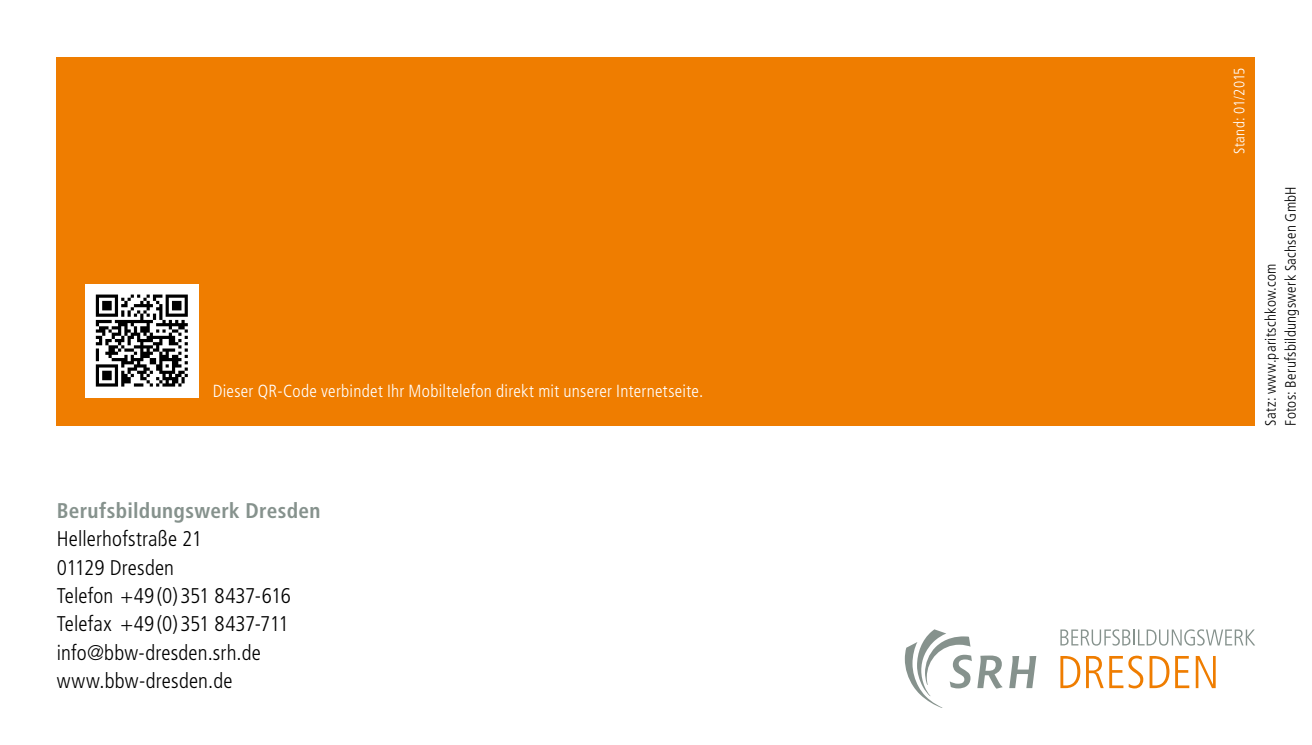
<style>
.page{position:relative;width:1312px;height:745px;background:#fff}
.page>*{position:absolute;margin:0;border:0;box-sizing:border-box;transform-origin:0 0}
.t1{font:300 condensed 21.25px/28.2px "Frutiger LT Std";letter-spacing:.01em;color:#000}
.t2{font:700 condensed 21.25px "Frutiger LT Std";letter-spacing:.015em;color:#86928d}
.t3{font:300 condensed 17.5px "Frutiger LT Std";letter-spacing:.015em;color:#fff}
.t4{font:300 condensed 15px/20px "Frutiger LT Std";letter-spacing:.02em;color:#000}
.t5{font:300 condensed 15px "Frutiger LT Std";letter-spacing:.01em;color:#fff}
</style>
<div class="page">
<div style="left:57px;top:57px;width:1197px;height:368px;background:#ef7d00"></div>
<div style="left:85px;top:283px;width:113px;height:114px;background:#fff"></div>
<svg style="left:96px;top:294px;width:92px;height:92px"></svg>
<svg style="left:1009px;top:656px;width:27px;height:31px"></svg>
<svg style="left:904px;top:629px;width:67px;height:78px"></svg>
<svg style="left:977px;top:655px;width:25px;height:33px"></svg>
<svg style="left:1060px;top:655px;width:82px;height:33px"></svg>
<svg style="left:1149px;top:656px;width:39px;height:31px"></svg>
<svg style="left:1195px;top:656px;width:20px;height:31px"></svg>
<svg style="left:1060px;top:629px;width:194px;height:16px"></svg>
<p class="t3" style="left:213px;top:381px;width:492px">Dieser QR-Code verbindet Ihr Mobiltelefon direkt mit unserer Internetseite.</p>
<p class="t2" style="left:57px;top:497px;width:265px">Berufsbildungswerk Dresden</p>
<p class="t1" style="left:57px;top:525px;width:236px">Hellerhofstraße 21<br>01129 Dresden<br>Telefon +49 (0) 351 8437-616<br>Telefax +49 (0) 351 8437-711 info@bbw-dresden.srh.de www.bbw-dresden.de</p>
<p class="t5" style="left:1230px;top:153px;width:88px;rotate:-90deg">Stand: 01/2015</p>
<p class="t4" style="left:1260px;top:425px;width:241px;rotate:-90deg">Satz: www.paritschkow.com<br>Fotos: Berufsbildungswerk Sachsen GmbH</p>
</div>
